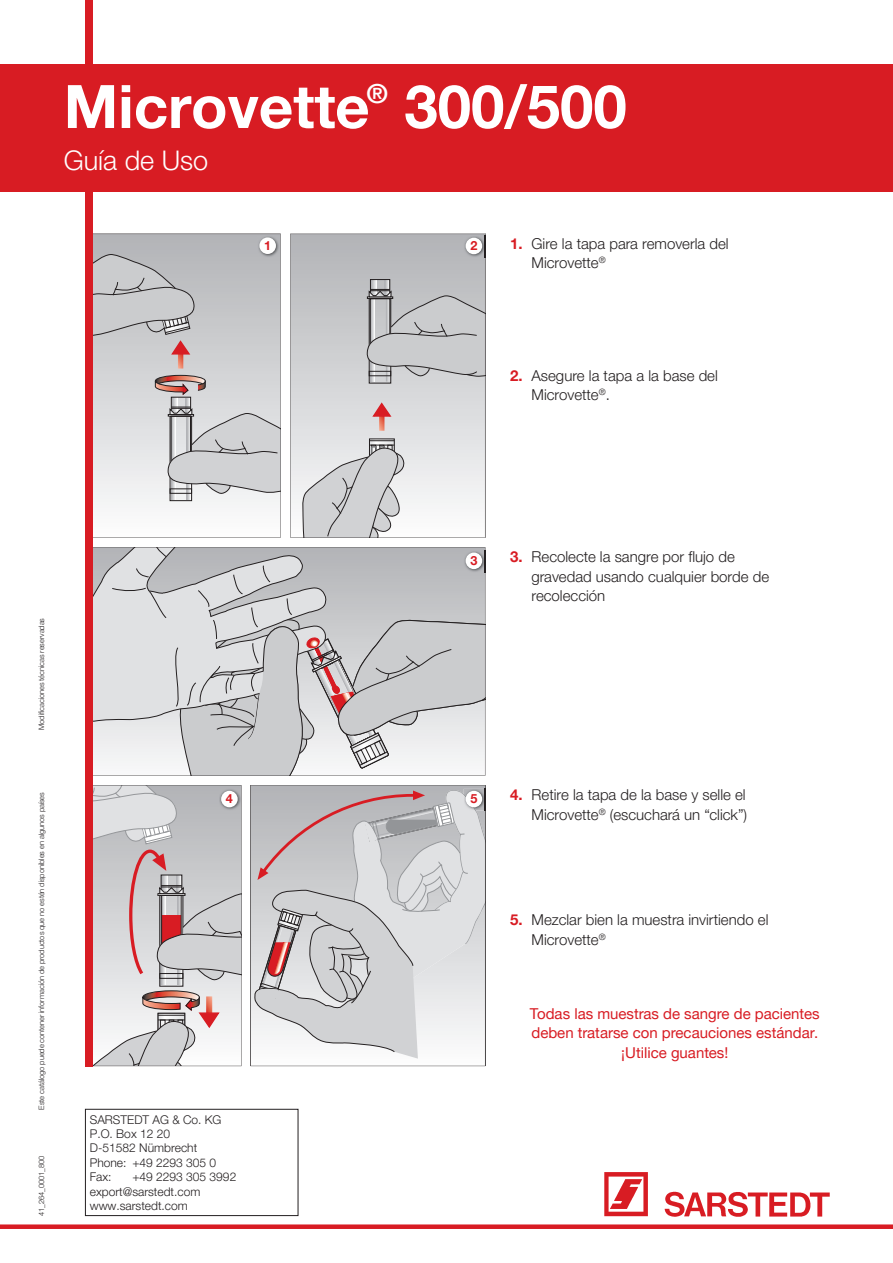
<style>
.page{position:relative;width:893px;height:1263px;background:#fff}
.page>*{position:absolute;margin:0;border:0;box-sizing:border-box;transform-origin:0 0}
.t1{font:700 60px "Helvetica Neue LTW1 G";color:#fff}
.t2{font:300 27px "Helvetica Neue LTW1 G";color:#fff}
.t3{font:700 26.25px "Helvetica Neue LTW1 G";color:#fff}
.t4{font:300 15px/19.5px "Helvetica Neue LTW1 G";color:#231f20}
.t5{font:15px/19.5px "Helvetica Neue LTW1 G";color:#d81c23;text-align:center}
.t6{font:700 12.6px "Helvetica Neue LTW1 G";color:#d81c23}
.t7{font:300 12px/14.4px "Helvetica Neue LTW1 G";color:#231f20}
.t8{font:300 7.5px "Helvetica Neue LTW1 G";letter-spacing:-.01em;color:#231f20}
.s1{font-weight:700;color:#d81c23}
</style>
<div class="page">
<svg style="left:92px;top:547px;width:393px;height:229px;background:#d6ced0"></svg>
<svg style="left:92px;top:785px;width:149px;height:281px;background:#cfc8c9"></svg>
<svg style="left:250px;top:785px;width:235px;height:281px"></svg>
<svg style="left:92px;top:234px;width:189px;height:304px"></svg>
<svg style="left:290px;top:234px;width:195px;height:304px;background:#ceced0"></svg>
<div style="left:0;top:1224px;width:893px;height:5px;background:#d81c23"></div>
<img style="left:604px;top:1172px;width:226px;height:45px">
<div style="left:85px;top:0;width:7px;height:1066px;background:#d81c23"></div>
<div style="left:0;top:64px;width:893px;height:127px;background:#d81c23"></div>
<img style="left:257px;top:235px;width:22px;height:22px">
<div style="left:259px;top:237px;width:17px;height:17px;background:#fff;border-radius:50%"></div>
<img style="left:464px;top:236px;width:21px;height:21px">
<svg style="left:485px;top:236px;width:1px;height:21px"></svg>
<div style="left:466px;top:238px;width:16px;height:16px;background:#fff;border-radius:50%"></div>
<svg style="left:112px;top:547px;width:374px;height:228px;background:#cdccce"></svg>
<div style="left:466px;top:552px;width:16px;height:17px;background:#fff;border-radius:50%"></div>
<img style="left:219px;top:789px;width:22px;height:21px">
<div style="left:221px;top:791px;width:17px;height:16px;background:#fff;border-radius:50%"></div>
<svg style="left:254px;top:786px;width:232px;height:272px;background:#cfcdcf"></svg>
<div style="left:466px;top:791px;width:16px;height:16px;background:#fff;border-radius:50%"></div>
<div style="left:85px;top:1109px;width:213px;height:107px;border:1px solid #231f20"></div>
<h1 class="t1" style="left:64px;top:70px;width:307px">Microvette</h1>
<h3 class="t3" style="left:367px;top:77px;width:22px">®</h3>
<h1 class="t1" style="left:404px;top:70px;width:224px">300/500</h1>
<h2 class="t2" style="left:64px;top:144px;width:146px">Guía de Uso</h2>
<p class="t6" style="left:264px;top:238px;width:8px">1</p>
<p class="t6" style="left:470px;top:238px;width:8px">2</p>
<p class="t4" style="left:531px;top:234px;width:199px;text-indent:-21px"><span class="s1">1.</span> Gire la tapa para removerla del<br>Microvette<sup>®</sup></p>
<p class="t4" style="left:531px;top:365px;width:188px;text-indent:-21px"><span class="s1">2.</span> Asegure la tapa a la base del<br>Microvette<sup>®</sup>.</p>
<p class="t8" style="left:37px;top:730px;width:113px;rotate:-90deg">Modificaciones técnicas reservadas</p>
<p class="t8" style="left:37px;top:1110px;width:319px;rotate:-90deg">Este catálogo puede contener información de productos que no estén disponibles en algunos países</p>
<p class="t8" style="left:37px;top:1216px;width:62px;rotate:-90deg">41_264_0001_800</p>
<p class="t6" style="left:470px;top:553px;width:8px">3</p>
<p class="t4" style="left:531px;top:547px;width:239px;text-indent:-21px"><span class="s1">3.</span> Recolecte la sangre por flujo de gravedad usando cualquier borde de recolección</p>
<p class="t6" style="left:226px;top:791px;width:8px">4</p>
<p class="t6" style="left:470px;top:791px;width:8px">5</p>
<p class="t4" style="left:510px;top:785px;width:238px;text-align:right"><span class="s1">4.</span> Retire la tapa de la base y selle el<br>Microvette<sup>®</sup> (escuchará un “click”)</p>
<p class="t7" style="left:90px;top:1112px;width:133px">SARSTEDT AG &amp; Co. KG<br>P.O. Box 12 20<br>D-51582 Nümbrecht<br>Phone: +49 2293 305 0<br>Fax:</p>
<p class="t7" style="left:90px;top:1169px;width:148px;text-indent:43px">+49 2293 305 3992 export@sarstedt.com www.sarstedt.com</p>
<p class="t4" style="left:531px;top:910px;width:238px;text-indent:-21px"><span class="s1">5.</span> Mezclar bien la muestra invirtiendo el<br>Microvette<sup>®</sup></p>
<p class="t5" style="left:530px;top:1003px;width:291px">Todas las muestras de sangre de pacientes deben tratarse con precauciones estándar. ¡Utilice guantes!</p>
</div>
